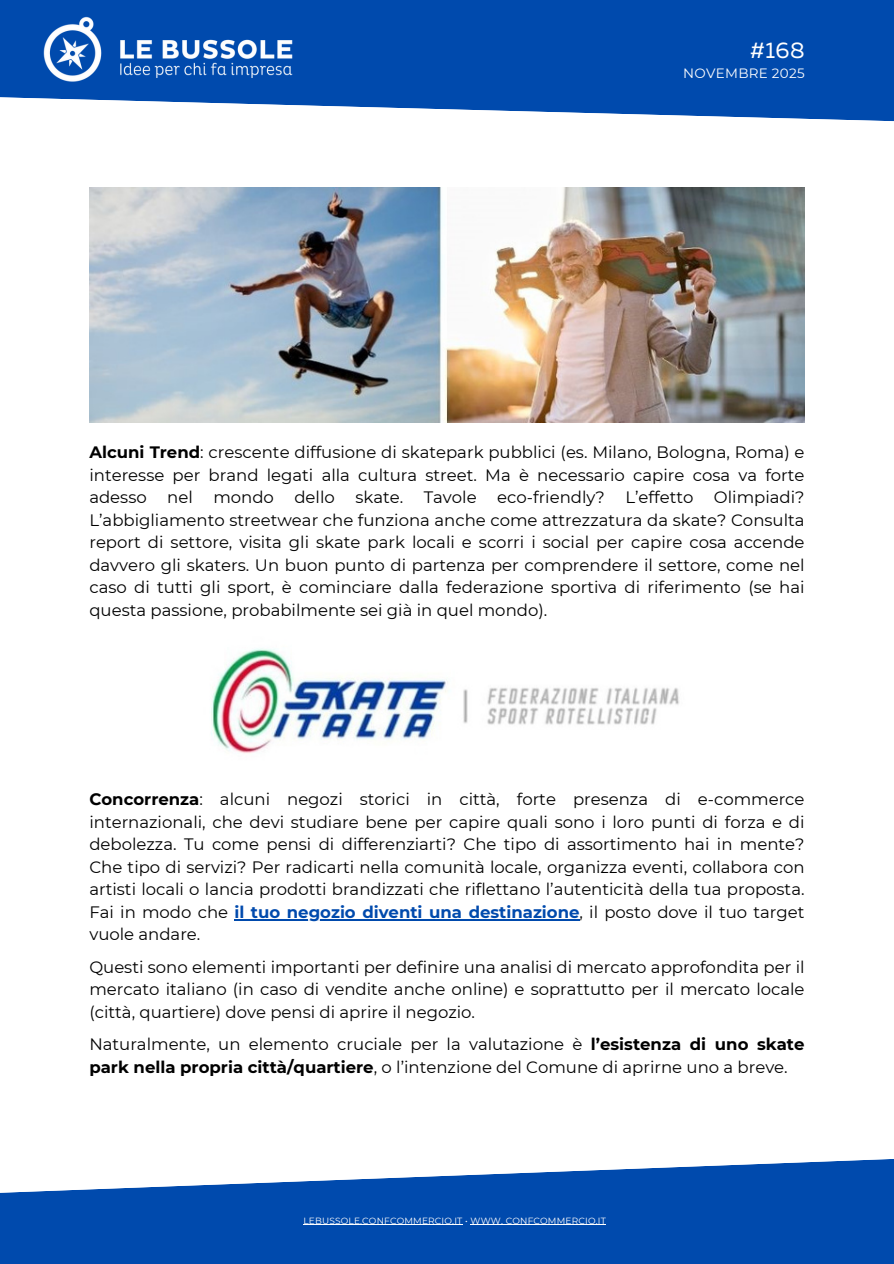
<style>
.page{position:relative;width:894px;height:1264px;background:#fff}
.page>*{position:absolute;margin:0;border:0;box-sizing:border-box;transform-origin:0 0}
.t1{font:22.5px "Muller";color:#fff}
.t2{font:16.5px/22.5px "Montserrat";color:#000;text-align:justify}
.t3{font:13.5px "Montserrat";letter-spacing:.02em;color:#fff}
.t4{font:9px "Montserrat";letter-spacing:.02em;color:#fff}
.s1{font-weight:700}
.s2{font-weight:700;color:#004aad}
</style>
<div class="page">
<svg style="left:0;top:1159px;width:893px;height:104px;fill:#004aad"></svg>
<hr style="left:303px;top:1224px;width:159px;height:1px;background:#fff">
<hr style="left:470px;top:1224px;width:136px;height:1px;background:#fff">
<svg style="left:0;top:0;width:893px;height:122px;background:#2363b8"></svg>
<img style="left:30px;top:3px;width:279px;height:93px">
<img style="left:89px;top:187px;width:715px;height:235px">
<img style="left:211px;top:648px;width:468px;height:105px">
<hr style="left:234px;top:918px;width:345px;height:2px;background:#004aad">
<h1 class="t1" style="left:750px;top:41px;width:56px">#168</h1>
<p class="t3" style="left:683px;top:64px;width:123px">NOVEMBRE 2025</p>
<p class="t2" style="left:89px;top:441px;width:716px"><span class="s1">Alcuni Trend</span>: crescente diffusione di skatepark pubblici (es. Milano, Bologna, Roma) e interesse per brand legati alla cultura street. Ma è necessario capire cosa va forte adesso nel mondo dello skate. Tavole eco-friendly? L’effetto Olimpiadi?<br>L’abbigliamento streetwear che funziona anche come attrezzatura da skate? Consulta report di settore, visita gli skate park locali e scorri i social per capire cosa accende davvero gli skaters. Un buon punto di partenza per comprendere il settore, come nel caso di tutti gli sport, è cominciare dalla federazione sportiva di riferimento (se hai questa passione, probabilmente sei già in quel mondo).</p>
<p class="t2" style="left:89px;top:788px;width:716px"><span class="s1">Concorrenza</span>: alcuni negozi storici in città, forte presenza di e-commerce internazionali, che devi studiare bene per capire quali sono i loro punti di forza e di debolezza. Tu come pensi di differenziarti? Che tipo di assortimento hai in mente?<br>Che tipo di servizi? Per radicarti nella comunità locale, organizza eventi, collabora con artisti locali o lancia prodotti brandizzati che riflettano l’autenticità della tua proposta.<br>Fai in modo che <span class="s2">il tuo negozio diventi una destinazione</span>, il posto dove il tuo target vuole andare.</p>
<p class="t2" style="left:89px;top:955px;width:716px">Questi sono elementi importanti per definire una analisi di mercato approfondita per il mercato italiano (in caso di vendite anche online) e soprattutto per il mercato locale (città, quartiere) dove pensi di aprire il negozio.</p>
<p class="t2" style="left:89px;top:1033px;width:716px">Naturalmente, un elemento cruciale per la valutazione è <span class="s1">l’esistenza di uno skate park nella propria città/quartiere</span>, o l’intenzione del Comune di aprirne uno a breve.</p>
<p class="t4" style="left:303px;top:1214px;width:304px">LEBUSSOLE.CONFCOMMERCIO.IT • WWW. CONFCOMMERCIO.IT</p>
</div>
